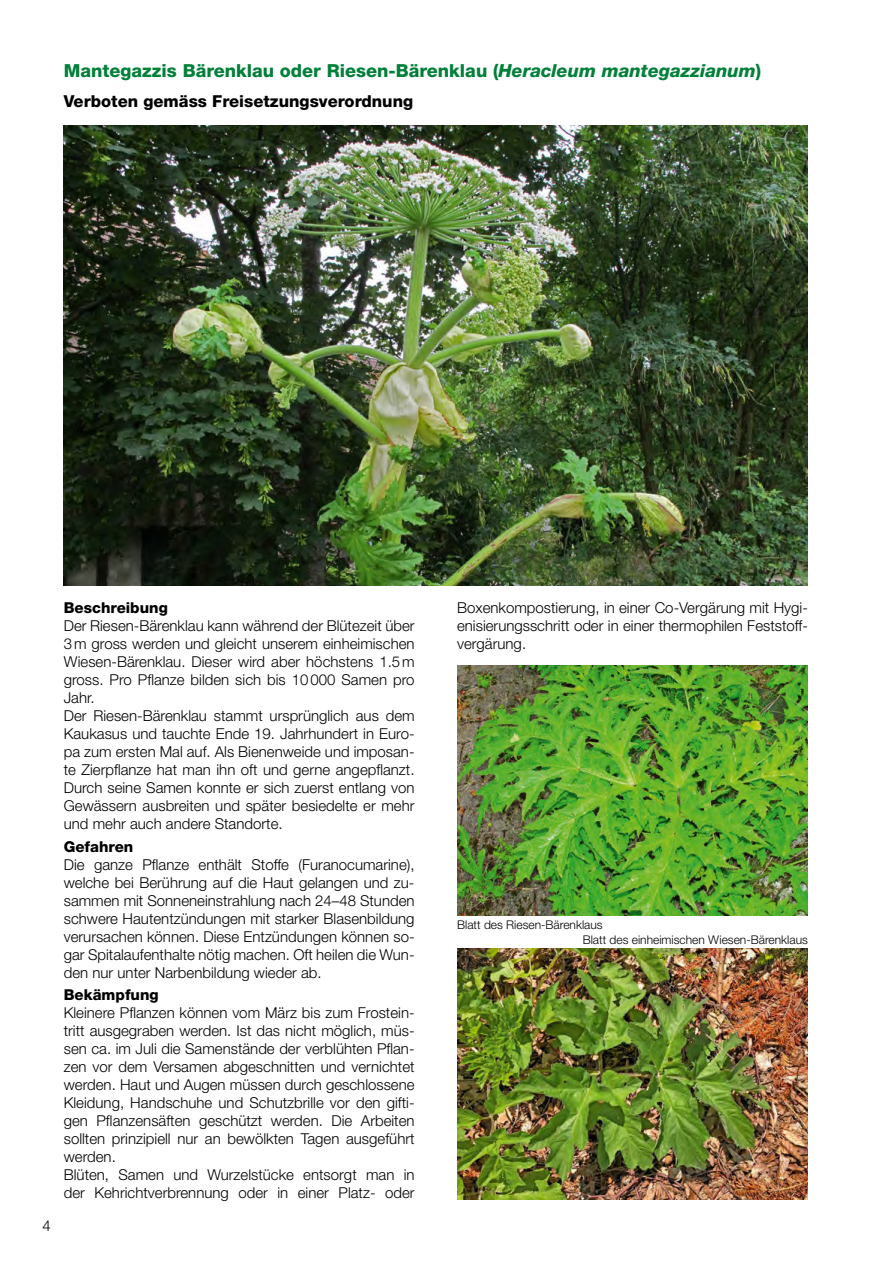
<style>
.page{position:relative;width:893px;height:1263px;background:#fff}
.page>*{position:absolute;margin:0;border:0;box-sizing:border-box;transform-origin:0 0}
.t1{font:800 18px "Helvetica Neue LT Pro";color:#008039}
.t2{font:800 16.5px "Helvetica Neue LT Pro";color:#000}
.t3{font:300 15px/18px "Helvetica Neue LT Pro";color:#000}
.t4{font:800 15px "Helvetica Neue LT Pro";color:#000}
.t5{font:300 12px/15.1px "Helvetica Neue LT Pro";color:#000}
.s1{font-style:italic}
</style>
<div class="page">
<img style="left:64px;top:125px;width:744px;height:460px">
<img style="left:457px;top:665px;width:351px;height:251px">
<img style="left:457px;top:949px;width:351px;height:250px">
<p class="t1" style="left:64px;top:60px;width:699px">Mantegazzis Bärenklau oder Riesen-Bärenklau (<span class="s1">Heracleum mantegazzianum</span>)</p>
<p class="t2" style="left:64px;top:92px;width:351px">Verboten gemäss Freisetzungsverordnung</p>
<p class="t3" style="left:43px;top:1216px;width:10px">4</p>
<p class="t4" style="left:64px;top:599px;width:106px">Beschreibung</p>
<p class="t3" style="left:64px;top:617px;width:352px">Der Riesen-Bärenklau kann während der Blütezeit über 3m gross werden und gleicht unserem einheimischen Wiesen-Bärenklau. Dieser wird aber höchstens 1.5m gross. Pro Pflanze bilden sich bis 10000 Samen pro Jahr.<br>Der Riesen-Bärenklau stammt ursprünglich aus dem Kaukasus und tauchte Ende 19. Jahrhundert in Euro&shy;pa zum ersten Mal auf. Als Bienenweide und imposan&shy;te Zierpflanze hat man ihn oft und gerne angepflanzt.<br>Durch seine Samen konnte er sich zuerst entlang von Gewässern ausbreiten und später besiedelte er mehr und mehr auch andere Standorte.</p>
<p class="t4" style="left:64px;top:837px;width:71px">Gefahren</p>
<p class="t3" style="left:64px;top:855px;width:352px;text-align:justify">Die ganze Pflanze enthält Stoffe (Furanocumarine), welche bei Berührung auf die Haut gelangen und zu&shy;sammen mit Sonneneinstrahlung nach 24–48 Stunden schwere Hautentzündungen mit starker Blasenbildung verursachen können. Diese Entzündungen können so&shy;gar Spitalaufenthalte nötig machen. Oft heilen die Wun&shy;den nur unter Narbenbildung wieder ab.</p>
<p class="t4" style="left:64px;top:985px;width:96px">Bekämpfung</p>
<p class="t3" style="left:64px;top:1003px;width:352px">Kleinere Pflanzen können vom März bis zum Frostein&shy;tritt ausgegraben werden. Ist das nicht möglich, müs&shy;sen ca. im Juli die Samenstände der verblühten Pflan&shy;zen vor dem Versamen abgeschnitten und vernichtet werden. Haut und Augen müssen durch geschlossene Kleidung, Handschuhe und Schutzbrille vor den gifti&shy;gen Pflanzensäften geschützt werden. Die Arbeiten sollten prinzipiell nur an bewölkten Tagen ausgeführt werden.<br>Blüten, Samen und Wurzelstücke entsorgt man in der Kehrichtverbrennung oder in einer Platz- oder</p>
<p class="t3" style="left:457px;top:599px;width:352px;text-align:justify">Boxenkompostierung, in einer Co-Vergärung mit Hygi&shy;enisierungsschritt oder in einer thermophilen Feststoff&shy;vergärung.</p>
<p class="t5" style="left:583px;top:917px;width:227px;text-indent:-126px">Blatt des Riesen-Bärenklaus<br>Blatt des einheimischen Wiesen-Bärenklaus</p>
</div>
